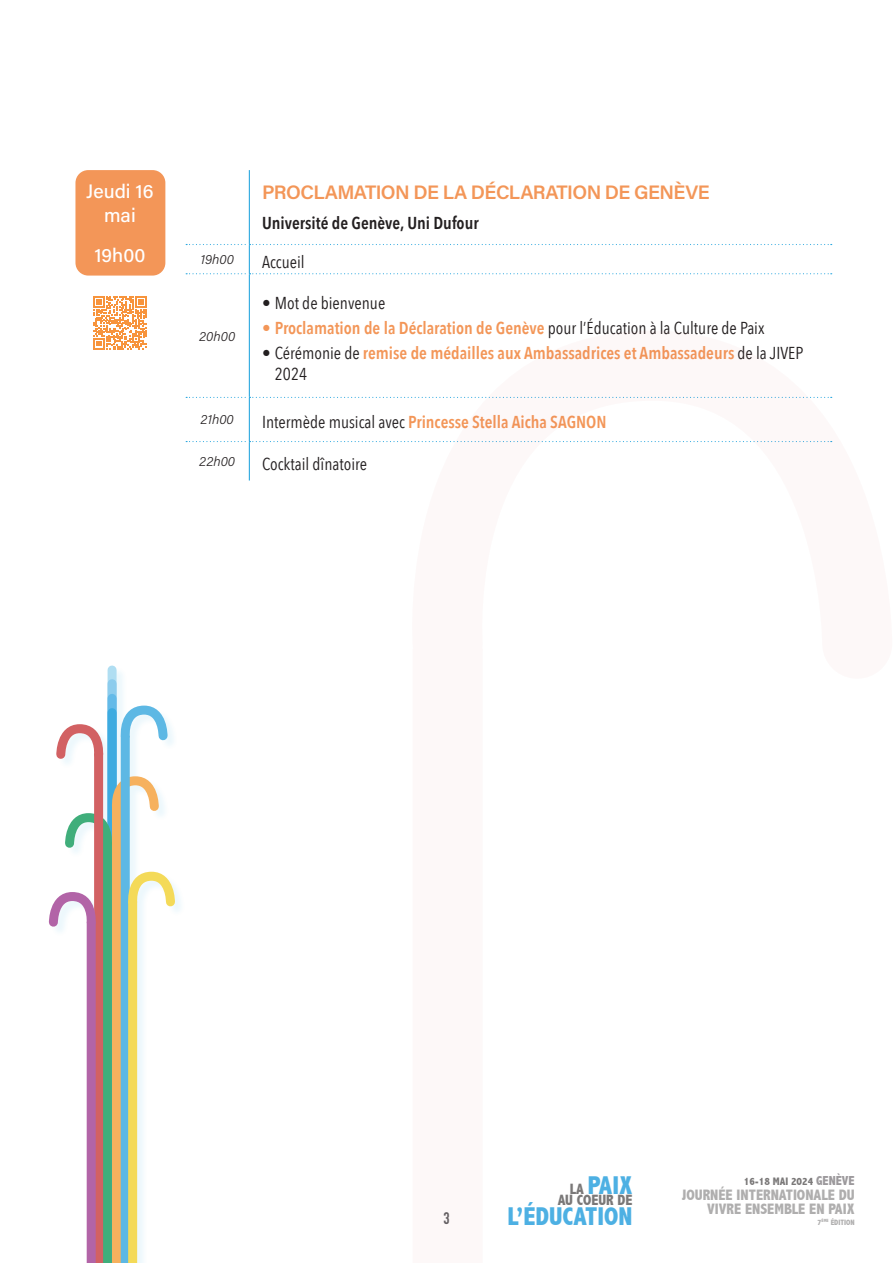
<style>
.page{position:relative;width:893px;height:1263px;background:#fff}
.page>*{position:absolute;margin:0;border:0;box-sizing:border-box;transform-origin:0 0}
.t1{font:800 condensed 25.8px "Abadi";color:#4db0e3}
.Style_de_paragraphe_1{font:19.5px "Acumin Variable Concept";letter-spacing:-.03em;color:#f39658}
.Style_de_paragraphe_1-2{font:19.5px/23.4px "Acumin Variable Concept";color:#fff;text-align:center}
.t2{font:600 17.25px/20.7px "Avenir Next Condensed";color:#f39658}
.t3{font:17.25px "Avenir Next Condensed";color:#231f20}
.Style_de_paragraphe_1-3{font:600 17.25px "Avenir Next Condensed";color:#231f20}
.t4{font:700 16.5px "DIN Condensed";color:#5f5f62}
.t5{font:800 condensed 15.15px/13.8px "Abadi";color:#afaeae;text-align:right}
.t6{font:800 condensed 15px "Abadi";color:#7a7878}
.t7{font:13.5px "Acumin Variable Concept";color:#231f20}
.t8{font:800 condensed 10.95px "Abadi";color:#7a7878}
.t9{font:800 condensed 7.8px "Abadi";color:#afaeae}
.s1{font-weight:400;color:#231f20}
.s2{font-size:15px;color:#7a7878}
.s3{font-size:13.05px;color:#9c999c}
</style>
<div class="page">
<div style="left:50px;top:667px;width:136px;height:596px;background:#2baae1;opacity:.09"></div>
<svg style="left:108px;top:670px;width:9px;height:14px"></svg>
<svg style="left:108px;top:684px;width:9px;height:14px"></svg>
<svg style="left:108px;top:698px;width:9px;height:15px"></svg>
<div style="left:108px;top:713px;width:9px;height:550px;background:#3dabe0"></div>
<div style="left:112px;top:805px;width:9px;height:458px;background:#f6b15e"></div>
<div style="left:121px;top:736px;width:9px;height:527px;background:#5db8e4"></div>
<svg style="left:116px;top:701px;width:56px;height:44px"></svg>
<div style="left:128px;top:901px;width:9px;height:362px;background:#f4da58"></div>
<svg style="left:128px;top:867px;width:51px;height:44px"></svg>
<div style="left:103px;top:842px;width:9px;height:421px;background:#40ae7b"></div>
<svg style="left:61px;top:772px;width:102px;height:80px"></svg>
<div style="left:94px;top:753px;width:9px;height:510px;background:#d26163"></div>
<svg style="left:52px;top:720px;width:56px;height:43px"></svg>
<div style="left:87px;top:922px;width:9px;height:341px;background:#b264a7"></div>
<svg style="left:48px;top:887px;width:48px;height:44px"></svg>
<div style="left:75px;top:170px;width:90px;height:106px;background:#f39658;border-radius:13px"></div>
<hr style="left:249px;top:170px;width:1px;height:74px;background:#2ea9e0">
<hr style="left:249px;top:274px;width:1px;height:123px;background:#2ea9e0">
<hr style="left:249px;top:398px;width:1px;height:43px;background:#2ea9e0">
<hr style="left:249px;top:442px;width:1px;height:38px;background:#2ea9e0">
<svg style="left:186px;top:244px;width:646px;height:30px"></svg>
<svg style="left:186px;top:397px;width:223px;height:1px"></svg>
<svg style="left:186px;top:441px;width:223px;height:1px"></svg>
<svg style="left:93px;top:296px;width:54px;height:53px"></svg>
<div style="left:413px;top:649px;width:70px;height:614px;background:#fdf8f8"></div>
<p class="Style_de_paragraphe_1-2" style="left:86px;top:179px;width:69px">Jeudi 16 mai</p>
<p class="Style_de_paragraphe_1-2" style="left:94px;top:243px;width:53px">19h00</p>
<p class="Style_de_paragraphe_1" style="left:262px;top:179px;width:449px">PROCLAMATION DE LA DÉCLARATION DE GENÈVE</p>
<p class="Style_de_paragraphe_1-3" style="left:262px;top:209px;width:218px">Université de Genève, Uni Dufour</p>
<p class="t7" style="left:201px;top:250px;width:35px">19h00</p>
<p class="t3" style="left:262px;top:247px;width:44px">Accueil</p>
<p class="t7" style="left:199px;top:327px;width:37px">20h00</p>
<p class="t3" style="left:262px;top:288px;width:125px">• Mot de bienvenue</p>
<p class="t2" style="left:262px;top:317px;width:504px">• Proclamation de la Déclaration de Genève <span class="s1">pour l’Éducation à la Culture de Paix</span></p>
<p class="t2" style="left:275px;top:342px;width:530px;text-indent:-13px"><span class="s1">• Cérémonie de</span> remise de médailles aux Ambassadrices et Ambassadeurs <span class="s1">de la JIVEP<br>2024</span></p>
<p class="t7" style="left:201px;top:410px;width:35px">21h00</p>
<p class="t2" style="left:262px;top:411px;width:346px"><span class="s1">Intermède musical avec</span> Princesse Stella Aicha SAGNON</p>
<p class="t7" style="left:200px;top:452px;width:37px">22h00</p>
<p class="t3" style="left:262px;top:449px;width:106px">Cocktail dînatoire</p>
<p class="t4" style="left:443px;top:1207px;width:8px">3</p>
<h1 class="t1" style="left:570px;top:1170px;width:64px"><span class="s2">LA</span> PAIX</h1>
<p class="t6" style="left:558px;top:1191px;width:76px">AU COEUR DE</p>
<h1 class="t1" style="left:507px;top:1201px;width:127px">L’ÉDUCATION</h1>
<p class="t8" style="left:744px;top:1175px;width:112px">16-18 MAI 2024 <span class="s3">GENÈVE</span></p>
<p class="t5" style="left:682px;top:1188px;width:175px">JOURNÉE INTERNATIONALE DU<br>VIVRE ENSEMBLE EN PAIX</p>
<p class="t9" style="left:818px;top:1217px;width:39px">7<sup>ÈME</sup> ÉDITION</p>
</div>
